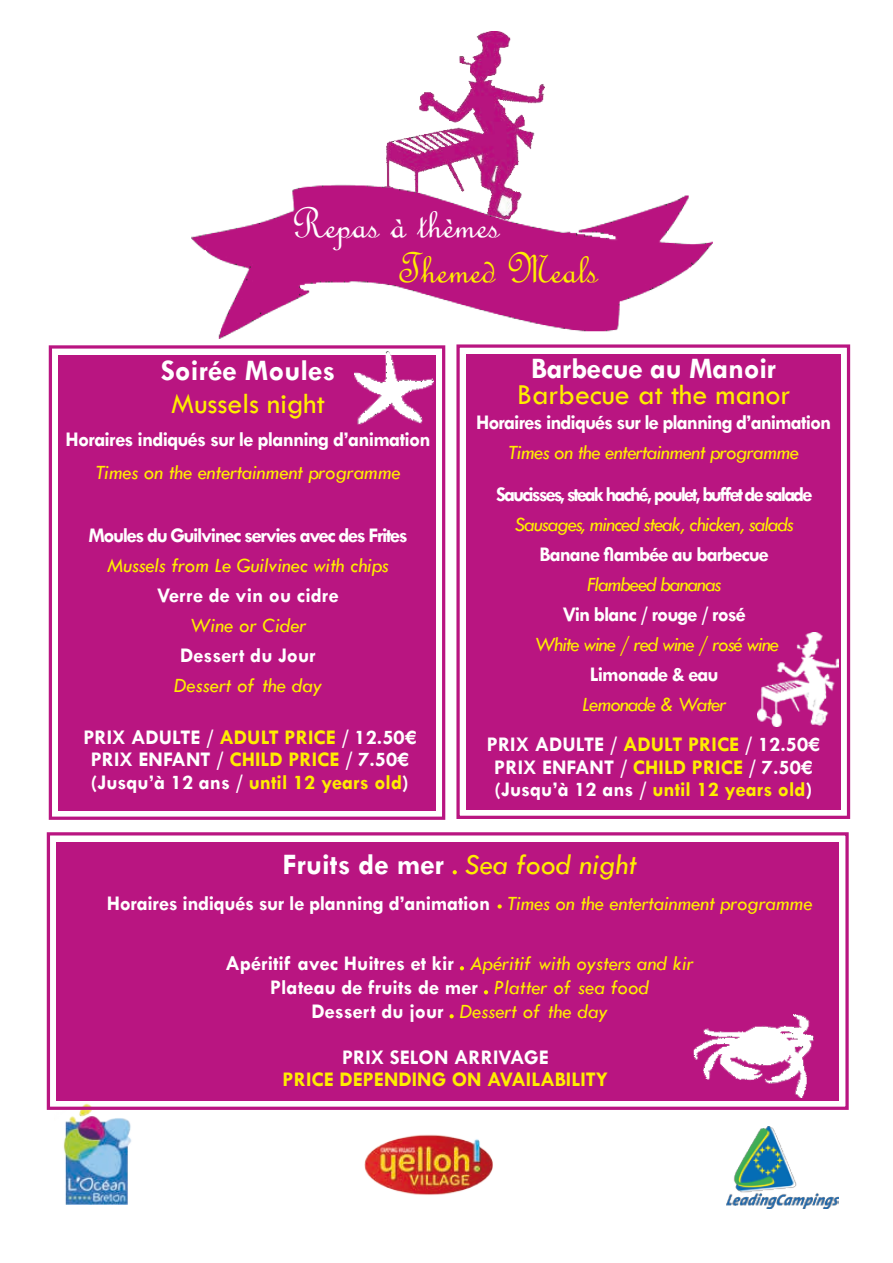
<style>
.page{position:relative;width:893px;height:1263px;background:#fff}
.page>*{position:absolute;margin:0;border:0;box-sizing:border-box;transform-origin:0 0}
.t1{font:45px "French Script";color:#fff}
.t2{font:45px "French Script";color:#ffed00}
.t3{font:30px "Tw Cen";color:#ffed00}
.t4{font:700 30px "Tw Cen";letter-spacing:-.01em;color:#fff}
.t5{font:italic 30px "Tw Cen";color:#ffed00}
.t6{font:700 21px/22.5px "Tw Cen";color:#fff;text-align:center}
.t7{font:700 21px "Tw Cen";letter-spacing:-.05em;color:#fff}
.t8{font:italic 21px "Tw Cen";letter-spacing:-.05em;color:#ffed00}
.t9{font:700 21px "Tw Cen";letter-spacing:-.02em;color:#fff}
.t10{font:italic 21px "Tw Cen";letter-spacing:-.01em;color:#ffed00}
.t11{font:700 21px "Tw Cen";letter-spacing:-.1em;color:#fff}
.t12{font:700 21px "Tw Cen";letter-spacing:-.04em;color:#fff}
.t13{font:700 21px "Tw Cen";letter-spacing:-.07em;color:#fff}
.t14{font:italic 21px "Tw Cen";letter-spacing:-.03em;color:#ffed00}
.t15{font:700 21px "Tw Cen";color:#ffed00}
.t16{font:italic 21px "Tw Cen";color:#ffed00}
.s1{color:#ffed00}
.s2{font-weight:700;font-style:normal;color:#fff}
.s3{font-weight:400;font-style:italic;color:#ffed00}
</style>
<div class="page">
<img style="left:727px;top:1127px;width:112px;height:82px">
<img style="left:364px;top:1134px;width:129px;height:61px">
<img style="left:63px;top:1111px;width:69px;height:93px">
<img style="left:386px;top:31px;width:158px;height:154px">
<img style="left:192px;top:185px;width:520px;height:153px">
<svg style="left:48px;top:345px;width:398px;height:475px;background:#bd2388"></svg>
<div style="left:65px;top:362px;width:364px;height:442px;border:3px solid #b91581"></div>
<div style="left:456px;top:344px;width:395px;height:475px;background:#b91581"></div>
<div style="left:473px;top:361px;width:361px;height:442px;border:3px solid #b91581"></div>
<svg style="left:46px;top:832px;width:803px;height:279px;background:#bd2589"></svg>
<div style="left:63px;top:848px;width:769px;height:246px;border:3px solid #b91581"></div>
<svg style="left:453px;top:870px;width:4px;height:4px"></svg>
<svg style="left:460px;top:966px;width:4px;height:4px"></svg>
<svg style="left:484px;top:990px;width:4px;height:4px"></svg>
<svg style="left:449px;top:1014px;width:5px;height:4px"></svg>
<img style="left:758px;top:632px;width:81px;height:95px">
<img style="left:354px;top:352px;width:80px;height:73px">
<img style="left:693px;top:1014px;width:120px;height:83px">
<svg style="left:497px;top:904px;width:5px;height:5px"></svg>
<h1 class="t1" style="left:291px;top:196px;width:210px">Repas à thèmes</h1>
<h1 class="t2" style="left:397px;top:241px;width:202px">Themed Meals</h1>
<h2 class="t4" style="left:161px;top:353px;width:176px">Soirée Moules</h2>
<h2 class="t3" style="left:171px;top:386px;width:155px">Mussels night</h2>
<p class="t12" style="left:66px;top:427px;width:366px">Horaires indiqués sur le planning d’animation</p>
<p class="t10" style="left:95px;top:460px;width:307px">Times on the entertainment programme</p>
<p class="t13" style="left:88px;top:523px;width:321px">Moules du Guilvinec servies avec des Frites</p>
<p class="t10" style="left:107px;top:553px;width:283px">Mussels from Le Guilvinec with chips</p>
<p class="t6" style="left:157px;top:584px;width:183px">Verre de vin ou cidre</p>
<p class="t16" style="left:189px;top:613px;width:119px">Wine or Cider</p>
<p class="t6" style="left:180px;top:644px;width:137px">Dessert du Jour</p>
<p class="t16" style="left:174px;top:673px;width:150px">Dessert of the day</p>
<h2 class="t4" style="left:531px;top:351px;width:247px">Barbecue au Manoir</h2>
<h2 class="t3" style="left:517px;top:376px;width:275px">Barbecue at the manor</h2>
<p class="t7" style="left:476px;top:410px;width:357px">Horaires indiqués sur le planning d’animation</p>
<p class="t14" style="left:508px;top:440px;width:292px">Times on the entertainment programme</p>
<p class="t11" style="left:496px;top:482px;width:318px">Saucisses, steak haché, poulet, buffet de salade</p>
<p class="t8" style="left:515px;top:512px;width:281px">Sausages, minced steak, chicken, salads</p>
<p class="t7" style="left:540px;top:542px;width:231px">Banane flambée au barbecue</p>
<p class="t8" style="left:587px;top:572px;width:136px">Flambeed bananas</p>
<p class="t7" style="left:563px;top:602px;width:184px">Vin blanc / rouge / rosé</p>
<p class="t8" style="left:534px;top:632px;width:246px">White wine / red wine / rosé wine</p>
<p class="t7" style="left:590px;top:662px;width:130px">Limonade &amp; eau</p>
<p class="t8" style="left:582px;top:692px;width:146px">Lemonade &amp; Water</p>
<p class="t6" style="left:83px;top:725px;width:334px">PRIX ADULTE / <span class="s1">ADULT PRICE</span> / 12.50€<br>PRIX ENFANT / <span class="s1">CHILD PRICE</span> / 7.50€ (Jusqu’à 12 ans / <span class="s1">until 12 years old</span>)</p>
<p class="t6" style="left:487px;top:733px;width:334px">PRIX ADULTE / <span class="s1">ADULT PRICE</span> / 12.50€<br>PRIX ENFANT / <span class="s1">CHILD PRICE</span> / 7.50€ (Jusqu’à 12 ans / <span class="s1">until 12 years old</span>)</p>
<h2 class="t5" style="left:282px;top:847px;width:356px"><span class="s2">Fruits de mer</span> Sea food night</h2>
<p class="t9" style="left:107px;top:891px;width:707px">Horaires indiqués sur le planning d’animation <span class="s3">Times on the entertainment programme</span></p>
<p class="t6" style="left:225px;top:951px;width:470px;line-height:24px">Apéritif avec Huitres et kir <span class="s3">Apéritif with oysters and kir<br></span>Plateau de fruits de mer <span class="s3">Platter of sea food<br></span>Dessert du jour <span class="s3">Dessert of the day</span></p>
<p class="t6" style="left:342px;top:1045px;width:208px">PRIX SELON ARRIVAGE</p>
<p class="t15" style="left:283px;top:1067px;width:327px">PRICE DEPENDING ON AVAILABILITY</p>
</div>
